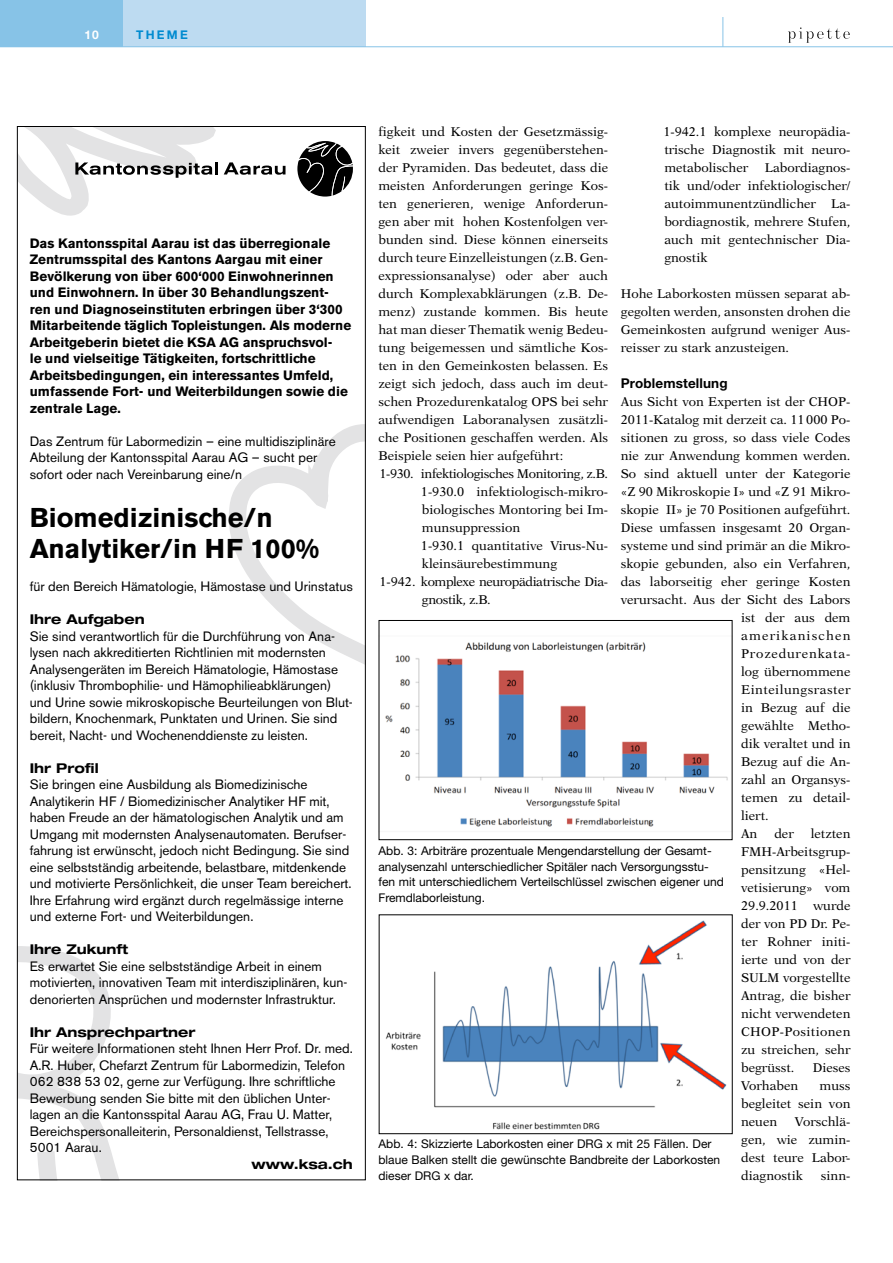
<style>
.page{position:relative;width:893px;height:1263px;background:#fff}
.page>*{position:absolute;margin:0;border:0;box-sizing:border-box;transform-origin:0 0}
.t1{font:700 27px/31.5px "Akzidenz Grotesk BE";color:#000}
.t2{font:13.5px/16.5px "Akzidenz Grotesk BE";color:#000}
.t3{font:700 13.5px/16.5px "Akzidenz Grotesk BE";color:#000}
.t4{font:700 expanded 13.5px "Helvetica Neue";color:#000}
.t5{font:700 13.5px "Helvetica Neue";letter-spacing:.01em;color:#000}
.t6{font:12.75px/18px "New Aster";color:#000;text-align:justify}
.t7{font:12.75px "New Aster";letter-spacing:-.03em;color:#000}
.t8{font:12.75px "New Aster";letter-spacing:.035em;color:#000}
.t9{font:12.75px "New Aster";letter-spacing:.065em;color:#000}
.t10{font:12.75px "New Aster";letter-spacing:.09em;color:#000}
.t11{font:12px/15.8px "Helvetica Neue";color:#000}
.t12{font:700 12px "Helvetica Neue";color:#008bd0}
.t13{font:700 12px "Helvetica Neue";color:#fff}
</style>
<div class="page">
<div style="left:0;top:0;width:365px;height:47px;background:#87c3e7"></div>
<hr style="left:722px;top:17px;width:1px;height:30px;background:#87c3e7">
<svg style="left:788px;top:27px;width:62px;height:16px"></svg>
<div style="left:123px;top:0;width:242px;height:47px;background:#bddbf1"></div>
<hr style="left:0;top:46px;width:893px;height:1px;background:#87c3e7">
<svg style="left:19px;top:946px;width:100px;height:232px"></svg>
<svg style="left:229px;top:424px;width:135px;height:240px"></svg>
<svg style="left:19px;top:128px;width:266px;height:88px"></svg>
<svg style="left:297px;top:141px;width:56px;height:56px"></svg>
<img style="left:385px;top:642px;width:343px;height:185px">
<div style="left:379px;top:620px;width:353px;height:220px;border:1px solid #000"></div>
<img style="left:385px;top:920px;width:342px;height:210px">
<div style="left:379px;top:914px;width:354px;height:220px;border:1px solid #000"></div>
<p class="t13" style="left:84px;top:27px;width:16px">10</p>
<p class="t12" style="left:136px;top:27px;width:53px">them e</p>
<p class="t3" style="left:30px;top:235px;width:323px">Das Kantonsspital Aarau ist das überregionale Zentrumsspital des Kantons Aargau mit einer Bevölkerung von über 600‘000 Einwohnerinnen und Einwohnern. In über 30 Behandlungszent&shy;ren und Diagnoseinstituten erbringen über 3‘300<br>Mitarbeitende täglich Topleistungen. Als moderne Arbeitgeberin bietet die KSA AG anspruchsvol-<br>le und vielseitige Tätigkeiten, fortschrittliche Arbeitsbedingungen, ein interessantes Umfeld, umfassende Fort- und Weiterbildungen sowie die zentrale Lage.</p>
<p class="t2" style="left:30px;top:433px;width:308px">Das Zentrum für Labormedizin – eine multidisziplinäre<br>Abteilung der Kantonsspital Aarau AG – sucht per sofort oder nach Vereinbarung eine/n</p>
<h1 class="t1" style="left:30px;top:502px;width:291px">Biomedizinische/n<br>Analytiker/in HF 100%</h1>
<p class="t2" style="left:30px;top:578px;width:325px">für den Bereich Hämatologie, Hämostase und Urinstatus</p>
<p class="t4" style="left:30px;top:611px;width:116px">Ihre Aufgaben</p>
<p class="t2" style="left:30px;top:628px;width:325px">Sie sind verantwortlich für die Durchführung von Ana&shy;lysen nach akkreditierten Richtlinien mit modernsten Analysengeräten im Bereich Hämatologie, Hämostase (inklusiv Thrombophilie- und Hämophilieabklärungen) und Urine sowie mikroskopische Beurteilungen von Blut&shy;bildern, Knochenmark, Punktaten und Urinen. Sie sind bereit, Nacht- und Wochenenddienste zu leisten.</p>
<p class="t4" style="left:30px;top:759px;width:70px">Ihr Profil</p>
<p class="t2" style="left:30px;top:776px;width:323px">Sie bringen eine Ausbildung als Biomedizinische Analytikerin HF / Biomedizinischer Analytiker HF mit, haben Freude an der hämatologischen Analytik und am Umgang mit modernsten Analysenautomaten. Berufser&shy;fahrung ist erwünscht, jedoch nicht Bedingung. Sie sind eine selbstständig arbeitende, belastbare, mitdenkende und motivierte Persönlichkeit, die unser Team bereichert.<br>Ihre Erfahrung wird ergänzt durch regelmässige interne und externe Fort- und Weiterbildungen.</p>
<p class="t4" style="left:30px;top:941px;width:100px">Ihre Zukunft</p>
<p class="t2" style="left:30px;top:958px;width:319px">Es erwartet Sie eine selbstständige Arbeit in einem motivierten, innovativen Team mit interdisziplinären, kun&shy;denorierten Ansprüchen und modernster Infrastruktur.</p>
<p class="t4" style="left:30px;top:1023px;width:167px">Ihr Ansprechpartner</p>
<p class="t2" style="left:30px;top:1040px;width:325px">Für weitere Informationen steht Ihnen Herr Prof. Dr. med.<br>A.R. Huber, Chefarzt Zentrum für Labormedizin, Telefon 062 838 53 02, gerne zur Verfügung. Ihre schriftliche Bewerbung senden Sie bitte mit den üblichen Unter&shy;lagen an die Kantonsspital Aarau AG, Frau U. Matter, Bereichspersonalleiterin, Personaldienst, Tellstrasse, 5001 Aarau.</p>
<p class="t4" style="left:252px;top:1155px;width:103px">www.ksa.ch</p>
<p class="t6" style="left:378px;top:123px;width:231px">figkeit und Kosten der Gesetzmässig-</p>
<p class="t6" style="left:378px;top:141px;width:231px">keit zweier invers gegenüberstehen-</p>
<p class="t6" style="left:378px;top:159px;width:231px">der Pyramiden. Das bedeutet, dass die</p>
<p class="t6" style="left:378px;top:177px;width:231px">meisten Anforderungen geringe Kos-</p>
<p class="t6" style="left:378px;top:195px;width:231px">ten generieren, wenige Anforderun-</p>
<p class="t6" style="left:378px;top:213px;width:231px">gen aber mit hohen Kostenfolgen ver-</p>
<p class="t6" style="left:378px;top:231px;width:231px">bunden sind. Diese können einerseits</p>
<p class="t6" style="left:378px;top:249px;width:231px">durch teure Einzelleistungen (z.B. Gen-</p>
<p class="t6" style="left:378px;top:267px;width:231px">expressionsanalyse) oder aber auch</p>
<p class="t6" style="left:378px;top:285px;width:231px">durch Komplexabklärungen (z.B. De-</p>
<p class="t6" style="left:378px;top:303px;width:231px">menz) zustande kommen. Bis heute</p>
<p class="t6" style="left:378px;top:321px;width:231px">hat man dieser Thematik wenig Bedeu-</p>
<p class="t6" style="left:378px;top:339px;width:231px">tung beigemessen und sämtliche Kos-</p>
<p class="t6" style="left:378px;top:357px;width:231px">ten in den Gemeinkosten belassen. Es</p>
<p class="t6" style="left:378px;top:375px;width:231px">zeigt sich jedoch, dass auch im deut-</p>
<p class="t6" style="left:378px;top:393px;width:231px">schen Prozedurenkatalog OPS bei sehr</p>
<p class="t6" style="left:378px;top:411px;width:231px">aufwendigen Laboranalysen zusätzli-</p>
<p class="t6" style="left:378px;top:429px;width:231px">che Positionen geschaffen werden. Als</p>
<p class="t6" style="left:378px;top:447px;width:186px">Beispiele seien hier aufgeführt:</p>
<p class="t7" style="left:379px;top:466px;width:230px">1-930. infektiologisches Monitoring, z.B.</p>
<p class="t6" style="left:421px;top:483px;width:189px">1-930.0 infektiologisch-mikro-</p>
<p class="t6" style="left:422px;top:501px;width:188px">biologisches Montoring bei Im-</p>
<p class="t6" style="left:422px;top:519px;width:100px">munsuppression</p>
<p class="t6" style="left:421px;top:537px;width:189px">1-930.1 quantitative Virus-Nu-</p>
<p class="t6" style="left:422px;top:555px;width:137px">kleinsäurebestimmung</p>
<p class="t7" style="left:379px;top:574px;width:230px">1-942. komplexe neuropädiatrische Dia-</p>
<p class="t7" style="left:422px;top:592px;width:70px">gnostik, z.B.</p>
<p class="t6" style="left:663px;top:123px;width:189px">1-942.1 komplexe neuropädia&shy;trische Diagnostik mit neuro&shy;metabolischer</p>
<p class="t6" style="left:664px;top:159px;width:188px;text-indent:100px">Labordiagnos&shy;tik und/oder infektiologischer/ autoimmunentzündlicher La&shy;bordiagnostik, mehrere Stufen, auch mit gentechnischer Dia&shy;gnostik</p>
<p class="t6" style="left:621px;top:285px;width:231px">Hohe Laborkosten müssen separat ab&shy;gegolten werden, ansonsten drohen die Gemeinkosten aufgrund weniger Aus&shy;reisser zu stark anzusteigen.</p>
<p class="t5" style="left:621px;top:375px;width:108px">Problemstellung</p>
<p class="t6" style="left:621px;top:393px;width:231px">Aus Sicht von Experten ist der CHOP-</p>
<p class="t6" style="left:621px;top:411px;width:231px">2011-Katalog mit derzeit ca. 11000 Po-</p>
<p class="t6" style="left:621px;top:429px;width:231px">sitionen zu gross, so dass viele Codes</p>
<p class="t6" style="left:621px;top:447px;width:231px">nie zur Anwendung kommen werden.</p>
<p class="t6" style="left:621px;top:465px;width:231px">So sind aktuell unter der Kategorie</p>
<p class="t6" style="left:621px;top:483px;width:231px">«Z 90 Mikroskopie I» und «Z 91 Mikro-</p>
<p class="t6" style="left:621px;top:501px;width:231px">skopie II» je 70 Positionen aufgeführt.</p>
<p class="t6" style="left:621px;top:519px;width:231px">Diese umfassen insgesamt 20 Organ-</p>
<p class="t6" style="left:621px;top:537px;width:231px">systeme und sind primär an die Mikro-</p>
<p class="t6" style="left:621px;top:555px;width:231px">skopie gebunden, also ein Verfahren,</p>
<p class="t6" style="left:621px;top:573px;width:231px">das laborseitig eher geringe Kosten</p>
<p class="t6" style="left:621px;top:591px;width:231px">verursacht. Aus der Sicht des Labors</p>
<p class="t6" style="left:741px;top:609px;width:111px">ist der aus dem</p>
<p class="t10" style="left:741px;top:628px;width:111px">amerikanischen</p>
<p class="t9" style="left:741px;top:646px;width:111px">Prozedurenkata-</p>
<p class="t6" style="left:741px;top:663px;width:111px">log übernommene</p>
<p class="t8" style="left:741px;top:682px;width:111px">Einteilungsraster</p>
<p class="t6" style="left:741px;top:699px;width:111px">in Bezug auf die</p>
<p class="t6" style="left:741px;top:717px;width:111px">gewählte Metho-</p>
<p class="t6" style="left:741px;top:735px;width:111px">dik veraltet und in</p>
<p class="t6" style="left:741px;top:753px;width:111px">Bezug auf die An-</p>
<p class="t6" style="left:741px;top:771px;width:111px">zahl an Organsys-</p>
<p class="t6" style="left:741px;top:789px;width:111px">temen zu detail-</p>
<p class="t6" style="left:741px;top:807px;width:29px">liert.</p>
<p class="t6" style="left:741px;top:825px;width:18px">An</p>
<p class="t6" style="left:774px;top:825px;width:21px">der</p>
<p class="t6" style="left:741px;top:825px;width:111px;text-indent:70px">letzten FMH-Arbeitsgrup&shy;pensitzung «Hel&shy;vetisierung» vom 29.9.2011 wurde der von PD Dr. Pe&shy;ter Rohner initi&shy;ierte und von der SULM vorgestellte Antrag, die bisher nicht verwendeten CHOP-Positionen zu streichen, sehr begrüsst.</p>
<p class="t11" style="left:378px;top:842px;width:347px">Abb. 3: Arbiträre prozentuale M engendarstellung der Gesamt&shy;analysenzahl unterschiedlicher Spitäler nach Versorgungsstu&shy;fen mit unterschiedlichem Verteilschlüssel zwischen eigener und Fremdlaborleistung.</p>
<p class="t6" style="left:813px;top:1059px;width:39px">Dieses</p>
<p class="t11" style="left:378px;top:1136px;width:343px">Abb. 4: Skizzierte Laborkosten einer DRG x mit 25 Fällen. Der blaue Balken stellt die gewünschte Bandbreite der Laborkosten dieser DRG x dar.</p>
<p class="t6" style="left:741px;top:1077px;width:59px">Vorhaben</p>
<p class="t6" style="left:741px;top:1077px;width:111px;text-indent:78px">muss begleitet sein von neuen</p>
<p class="t6" style="left:741px;top:1113px;width:111px;text-indent:54px">Vorschlä&shy;gen, wie zumin&shy;dest teure Labor&shy;diagnostik</p>
<p class="t6" style="left:821px;top:1167px;width:31px">sinn-</p>
</div>
